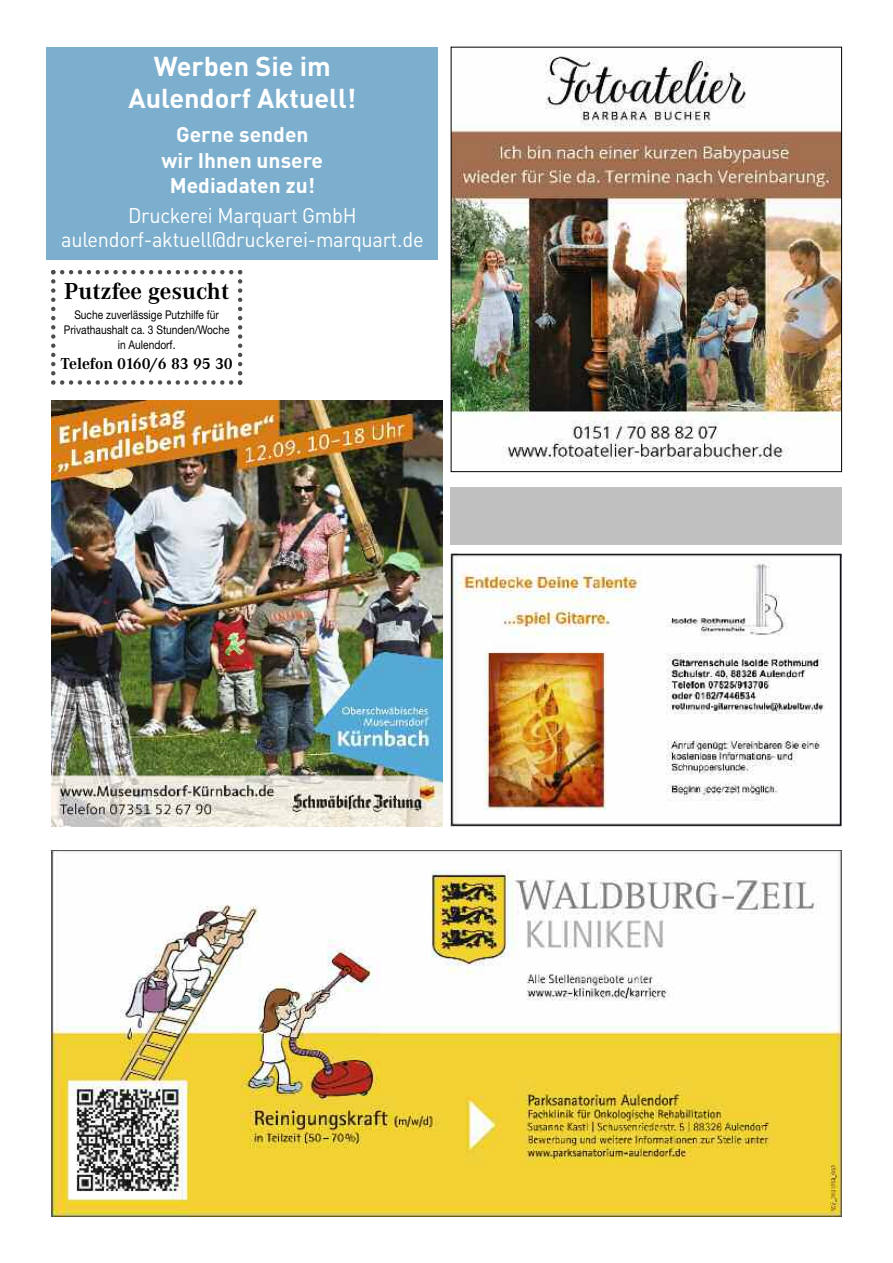
<style>
.page{position:relative;width:893px;height:1263px;background:#fff}
.page>*{position:absolute;margin:0;border:0;box-sizing:border-box;transform-origin:0 0}
.t1{font:700 27px/32.4px "DIN";color:#fff;text-align:center}
.t2{font:700 24px "Corporate A";color:#000}
.t3{font:21px/24px "DIN";letter-spacing:-.015em;color:#fff;text-align:center;scale:.95 1}
.t4{font:700 21px/25.2px "DIN";color:#fff;text-align:center}
.t5{font:700 16.5px "Corporate A";color:#000}
.t6{font:12px/15px "Helvetica Neue";color:#000;text-align:center;scale:.85 1}
</style>
<div class="page">
<img style="left:51px;top:401px;width:391px;height:425px">
<img style="left:51px;top:850px;width:791px;height:366px">
<img style="left:451px;top:554px;width:391px;height:272px">
<svg style="left:51px;top:270px;width:191px;height:115px"></svg>
<img style="left:453px;top:56px;width:387px;height:408px">
<div style="left:47px;top:47px;width:391px;height:212px;background:#7caece"></div>
<div style="left:451px;top:487px;width:391px;height:57px;background:#c0c0c0"></div>
<h1 class="t1" style="left:129px;top:50px;width:229px">Werben Sie im<br>Aulendorf Aktuell!</h1>
<h3 class="t4" style="left:162px;top:122px;width:163px">Gerne senden wir Ihnen unsere<br>Mediadaten zu!</h3>
<h3 class="t3" style="left:61px;top:204px;width:383px">Druckerei Marquart GmbH aulendorf-aktuell@druckerei-marquart.de</h3>
<h2 class="t2" style="left:64px;top:277px;width:166px">Putzfee gesucht</h2>
<p class="t6" style="left:64px;top:308px;width:196px">Suche zuverlässige Putzhilfe für<br>Privathaushalt ca. 3 Stunden/Woche in Aulendorf.</p>
<h3 class="t5" style="left:61px;top:354px;width:174px">Telefon 0160/6 83 95 30</h3>
</div>
